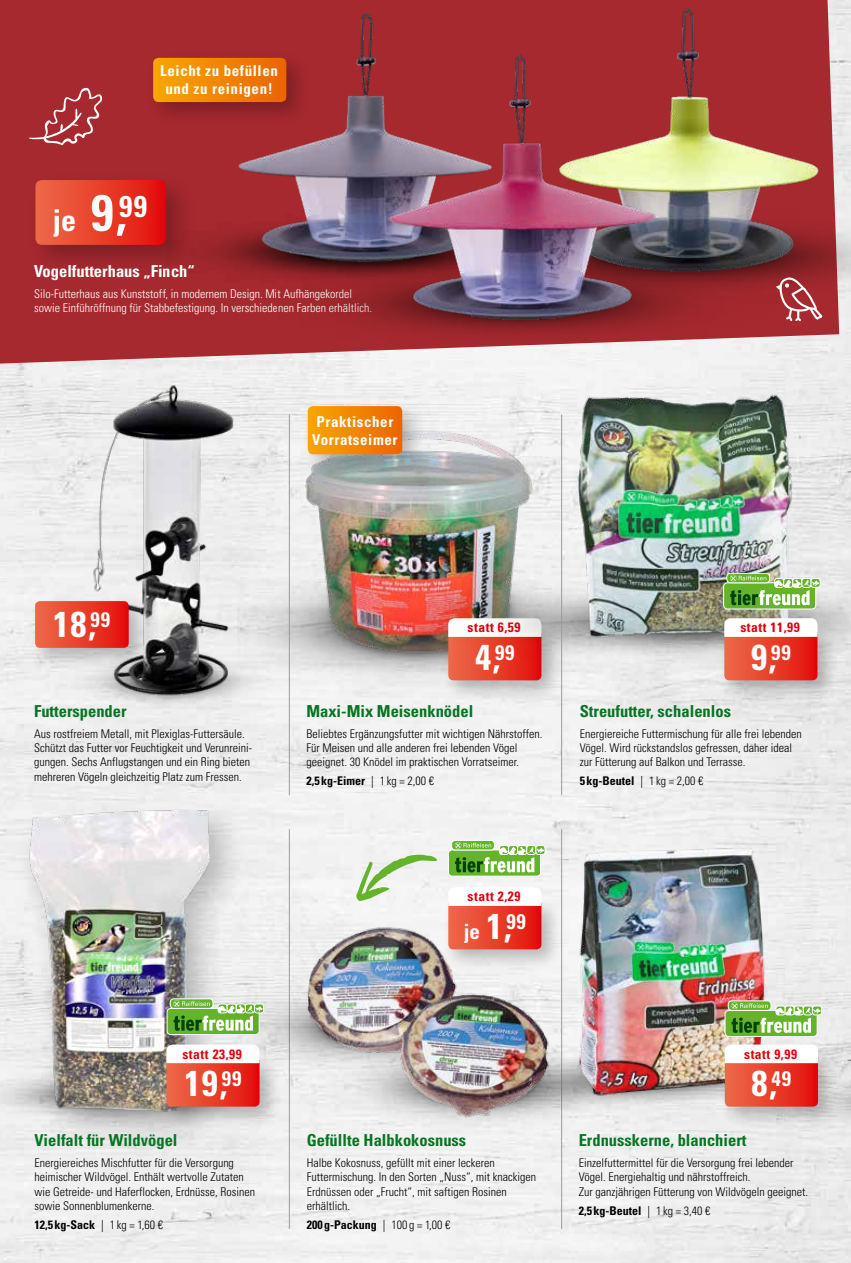
<style>
.page{position:relative;width:851px;height:1263px;background:#fff}
.page>*{position:absolute;margin:0;border:0;box-sizing:border-box;transform-origin:0 0}
.t1{font:700 condensed 36px "Univers LT Std";color:#fff}
.t2{font:700 condensed 30px "Univers LT Std";color:#fff}
.t3{font:700 condensed 21px "Univers LT Std";color:#fff}
.t4{font:700 condensed 16.5px "Univers LT Std";color:#057523}
.t5{font:700 condensed 16.5px "Univers LT Std";color:#fff}
.t6{font:700 condensed 15px/18px "Univers LT Std";letter-spacing:.04em;color:#fff}
.t7{font:700 condensed 13.5px "Univers LT Std";letter-spacing:.04em;color:#e3000b}
.t8{font:300 condensed 12px/14.4px "Univers LT Std";color:#000}
.t9{font:300 condensed 12px/14.4px "Univers LT Std";color:#fff}
.t10{font:700 condensed 12px "Univers LT Std";color:#000}
.s1{font-size:51px}
.s2{font-weight:300}
.s3{font-size:36px}
</style>
<div class="page">
<img style="left:0;top:0;width:850px;height:1263px">
<div style="left:565px;top:994px;width:285px;height:148px;background:#ececec"></div>
<img style="left:572px;top:841px;width:200px;height:262px">
<img style="left:0;top:1045px;width:275px;height:89px">
<div style="left:15px;top:796px;width:234px;height:354px;background:#eaeaea"></div>
<img style="left:16px;top:791px;width:217px;height:336px">
<img style="left:770px;top:1044px;width:80px;height:113px">
<div style="left:42px;top:670px;width:241px;height:66px;background:#eee"></div>
<img style="left:86px;top:382px;width:154px;height:320px">
<img style="left:237px;top:550px;width:375px;height:153px">
<img style="left:289px;top:407px;width:257px;height:257px">
<div style="left:442px;top:627px;width:121px;height:76px;background:#000;opacity:.25"></div>
<svg style="left:448px;top:618px;width:4px;height:62px"></svg>
<img style="left:452px;top:549px;width:398px;height:131px">
<img style="left:566px;top:390px;width:232px;height:255px">
<div style="left:723px;top:583px;width:92px;height:26px;background:#64b32b;border-radius:4px"></div>
<div style="left:723px;top:582px;width:92px;height:27px;border:1px solid #fff;border-radius:4px"></div>
<div style="left:726px;top:573px;width:43px;height:10px;background:#64b32b;border-radius:4px"></div>
<div style="left:726px;top:573px;width:43px;height:10px;border:1px solid #fff;border-radius:4px"></div>
<div style="left:810px;top:578px;width:10px;height:10px;border:1px solid #fff;border-radius:3px"></div>
<svg style="left:729px;top:575px;width:90px;height:30px"></svg>
<div style="left:718px;top:627px;width:121px;height:76px;background:#000;opacity:.25"></div>
<svg style="left:724px;top:618px;width:93px;height:62px"></svg>
<div style="left:300px;top:399px;width:127px;height:80px;background:#000;opacity:.25"></div>
<svg style="left:308px;top:406px;width:94px;height:48px"></svg>
<div style="left:442px;top:896px;width:121px;height:76px;background:#000;opacity:.25"></div>
<svg style="left:448px;top:887px;width:93px;height:48px"></svg>
<div style="left:160px;top:1054px;width:121px;height:75px;background:#000;opacity:.25"></div>
<svg style="left:166px;top:1044px;width:3px;height:63px"></svg>
<div style="left:448px;top:850px;width:92px;height:26px;background:#64b32b;border-radius:4px"></div>
<div style="left:448px;top:850px;width:92px;height:26px;border:1px solid #fff;border-radius:4px"></div>
<svg style="left:451px;top:840px;width:43px;height:10px"></svg>
<div style="left:451px;top:840px;width:43px;height:10px;border:1px solid #fff;border-radius:4px"></div>
<div style="left:535px;top:845px;width:10px;height:10px;border:1px solid #fff;border-radius:3px"></div>
<svg style="left:455px;top:842px;width:89px;height:30px"></svg>
<div style="left:718px;top:1054px;width:122px;height:75px;background:#000;opacity:.25"></div>
<svg style="left:724px;top:1044px;width:93px;height:63px"></svg>
<div style="left:725px;top:1010px;width:92px;height:26px;background:#64b32b;border-radius:4px"></div>
<div style="left:724px;top:1010px;width:93px;height:27px;border:1px solid #fff;border-radius:4px"></div>
<div style="left:728px;top:1001px;width:42px;height:9px;background:#64b32b;border-radius:4px"></div>
<div style="left:727px;top:1000px;width:44px;height:11px;border:1px solid #fff;border-radius:4px"></div>
<div style="left:812px;top:1006px;width:9px;height:9px;border:1px solid #fff;border-radius:3px"></div>
<svg style="left:731px;top:1002px;width:89px;height:31px"></svg>
<svg style="left:0;top:0;width:839px;height:364px;fill:#a6292f"></svg>
<img style="left:165px;top:189px;width:112px;height:110px">
<img style="left:216px;top:0;width:310px;height:277px">
<img style="left:823px;top:176px;width:27px;height:142px">
<img style="left:529px;top:0;width:316px;height:294px">
<div style="left:27px;top:171px;width:169px;height:105px;background:#000;opacity:.25"></div>
<svg style="left:35px;top:180px;width:130px;height:65px"></svg>
<div style="left:146px;top:51px;width:165px;height:76px;background:#000;opacity:.25"></div>
<svg style="left:153px;top:58px;width:133px;height:44px"></svg>
<img style="left:277px;top:227px;width:525px;height:134px">
<img style="left:363px;top:42px;width:325px;height:295px">
<svg style="left:355px;top:855px;width:82px;height:41px"></svg>
<svg style="left:29px;top:87px;width:74px;height:58px"></svg>
<svg style="left:774px;top:277px;width:49px;height:46px"></svg>
<hr style="left:561px;top:415px;width:1px;height:380px;background:#9c9c9d">
<hr style="left:561px;top:829px;width:1px;height:400px;background:#9c9c9d">
<hr style="left:289px;top:415px;width:1px;height:380px;background:#9c9c9d">
<hr style="left:289px;top:829px;width:1px;height:400px;background:#9c9c9d">
<div style="left:28px;top:594px;width:124px;height:76px;background:#000;opacity:.25"></div>
<svg style="left:35px;top:601px;width:94px;height:47px"></svg>
<img style="left:169px;top:935px;width:396px;height:182px">
<img style="left:295px;top:896px;width:170px;height:102px">
<img style="left:275px;top:998px;width:377px;height:174px">
<img style="left:386px;top:970px;width:170px;height:176px">
<p class="t6" style="left:160px;top:62px;width:119px;text-align:center">Leicht zu befüllen und zu reinigen!</p>
<h2 class="t2" style="left:53px;top:195px;width:96px">je <span class="s1">9,</span>99</h2>
<h3 class="t5" style="left:34px;top:261px;width:162px">Vogelfutterhaus „Finch“</h3>
<p class="t9" style="left:34px;top:286px;width:339px">Silo-Futterhaus aus Kunststoff, in modernem Design. Mit Aufhängekordel sowie Einführöffnung für Stabbefestigung. In verschiedenen Farben erhältlich.</p>
<p class="t6" style="left:312px;top:412px;width:87px">Praktischer<br>Vorratseimer</p>
<h1 class="t1" style="left:53px;top:603px;width:58px">18,<sup>99</sup></h1>
<p class="t7" style="left:467px;top:619px;width:54px">statt 6,59</p>
<p class="t7" style="left:740px;top:619px;width:61px">statt 11,99</p>
<h1 class="t1" style="left:475px;top:635px;width:41px">4,<sup>99</sup></h1>
<h1 class="t1" style="left:751px;top:635px;width:41px">9,<sup>99</sup></h1>
<h3 class="t4" style="left:34px;top:701px;width:94px">Futterspender</h3>
<p class="t8" style="left:34px;top:726px;width:220px">Aus rostfreiem Metall, mit Plexiglas-Futtersäule.<br>Schützt das Futter vor Feuchtigkeit und Verunreini&shy;gungen. Sechs Anflugstangen und ein Ring bieten mehreren Vögeln gleichzeitig Platz zum Fressen.</p>
<h3 class="t4" style="left:306px;top:701px;width:168px">Maxi-Mix Meisenknödel</h3>
<p class="t8" style="left:306px;top:726px;width:237px">Beliebtes Ergänzungsfutter mit wichtigen Nährstoffen.<br>Für Meisen und alle anderen frei lebenden Vögel geeignet. 30 Knödel im praktischen Vorratseimer.</p>
<p class="t10" style="left:306px;top:773px;width:129px">2,5 kg-Eimer <span class="s2">| 1 kg = 2,00 €</span></p>
<h3 class="t4" style="left:579px;top:701px;width:153px">Streufutter, schalenlos</h3>
<p class="t8" style="left:579px;top:726px;width:223px">Energiereiche Futtermischung für alle frei lebenden<br>Vögel. Wird rückstandslos gefressen, daher ideal zur Fütterung auf Balkon und Terrasse.</p>
<p class="t10" style="left:579px;top:773px;width:125px">5 kg-Beutel <span class="s2">| 1 kg = 2,00 €</span></p>
<p class="t7" style="left:467px;top:888px;width:54px">statt 2,29</p>
<h3 class="t3" style="left:463px;top:913px;width:64px">je <span class="s3">1,</span>99</h3>
<p class="t7" style="left:182px;top:1046px;width:61px">statt 23,99</p>
<p class="t7" style="left:744px;top:1046px;width:54px">statt 9,99</p>
<h1 class="t1" style="left:184px;top:1061px;width:58px">19,<sup>99</sup></h1>
<h1 class="t1" style="left:751px;top:1061px;width:41px">8,<sup>49</sup></h1>
<h3 class="t4" style="left:34px;top:1130px;width:145px">Vielfalt für Wildvögel</h3>
<p class="t8" style="left:34px;top:1156px;width:222px">Energiereiches Mischfutter für die Versorgung heimischer Wildvögel. Enthält wertvolle Zutaten wie Getreide- und Haferflocken, Erdnüsse, Rosinen sowie Sonnenblumenkerne.</p>
<p class="t10" style="left:34px;top:1217px;width:130px">12,5 kg-Sack <span class="s2">| 1 kg = 1,60 €</span></p>
<h3 class="t4" style="left:306px;top:1130px;width:161px">Gefüllte Halbkokosnuss</h3>
<p class="t8" style="left:306px;top:1156px;width:231px">Halbe Kokosnuss, gefüllt mit einer leckeren Futtermischung. In den Sorten „Nuss“, mit knackigen Erdnüssen oder „Frucht“, mit saftigen Rosinen erhältlich.</p>
<p class="t10" style="left:306px;top:1217px;width:145px">200 g-Packung <span class="s2">| 100 g = 1,00 €</span></p>
<h3 class="t4" style="left:578px;top:1130px;width:169px">Erdnusskerne, blanchiert</h3>
<p class="t8" style="left:578px;top:1156px;width:231px">Einzelfuttermittel für die Versorgung frei lebender<br>Vögel. Energiehaltig und nährstoffreich.<br>Zur ganzjährigen Fütterung von Wildvögeln geeignet.</p>
<p class="t10" style="left:578px;top:1203px;width:133px">2,5 kg-Beutel <span class="s2">| 1 kg = 3,40 €</span></p>
</div>
